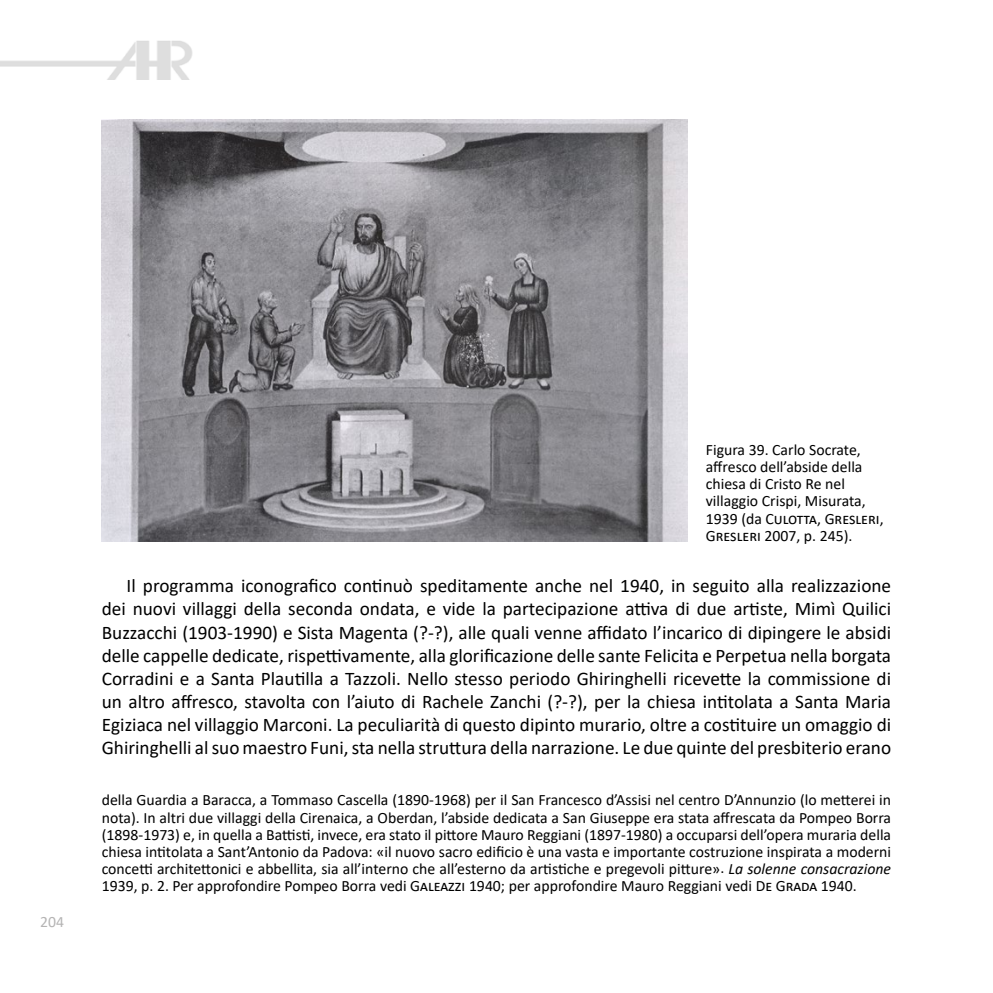
<style>
.page{position:relative;width:993px;height:993px;background:#fff}
.page>*{position:absolute;margin:0;border:0;box-sizing:border-box;transform-origin:0 0}
.t1{font:19.25px/23.1px "Calibri";color:#000;text-align:justify}
.t2{font:15.75px/17.2px "Calibri";color:#000}
.t3{font:15.75px "Calibri";color:#b5b4b4}
.s1{font-style:italic}
</style>
<div class="page">
<img style="left:0;top:40px;width:193px;height:39px">
<img style="left:102px;top:119px;width:585px;height:422px">
<p class="t3" style="left:40px;top:910px;width:25px">204</p>
<p class="t2" style="left:705px;top:440px;width:179px">Figura 39. Carlo Socrate, affresco dell’abside della chiesa di Cristo Re nel villaggio Crispi, Misurata,<br>1939 (da Culotta, Gresleri,<br>Gresleri 2007, p. 245).</p>
<p class="t1" style="left:102px;top:573px;width:790px;text-indent:25px">Il programma iconografico continuò speditamente anche nel 1940, in seguito alla realizzazione dei nuovi villaggi della seconda ondata, e vide la partecipazione attiva di due artiste, Mimì Quilici Buzzacchi (1903-1990) e Sista Magenta (?-?), alle quali venne affidato l’incarico di dipingere le absidi delle cappelle dedicate, rispettivamente, alla glorificazione delle sante Felicita e Perpetua nella borgata Corradini e a Santa Plautilla a Tazzoli. Nello stesso periodo Ghiringhelli ricevette la commissione di un altro affresco, stavolta con l’aiuto di Rachele Zanchi (?-?), per la chiesa intitolata a Santa Maria Egiziaca nel villaggio Marconi. La peculiarità di questo dipinto murario, oltre a costituire un omaggio di Ghiringhelli al suo maestro Funi, sta nella struttura della narrazione. Le due quinte del presbiterio erano</p>
<p class="t2" style="left:102px;top:790px;width:790px;text-align:justify">della Guardia a Baracca, a Tommaso Cascella (1890-1968) per il San Francesco d’Assisi nel centro D’Annunzio (lo metterei in nota). In altri due villaggi della Cirenaica, a Oberdan, l’abside dedicata a San Giuseppe era stata affrescata da Pompeo Borra (1898-1973) e, in quella a Battisti, invece, era stato il pittore Mauro Reggiani (1897-1980) a occuparsi dell’opera muraria della chiesa intitolata a Sant’Antonio da Padova: «il nuovo sacro edificio è una vasta e importante costruzione inspirata a moderni concetti architettonici e abbellita, sia all’interno che all’esterno da artistiche e pregevoli pitture». <span class="s1">La solenne consacrazione </span>1939, p. 2. Per approfondire Pompeo Borra vedi Galeazzi 1940; per approfondire Mauro Reggiani vedi De Grada 1940.</p>
</div>
